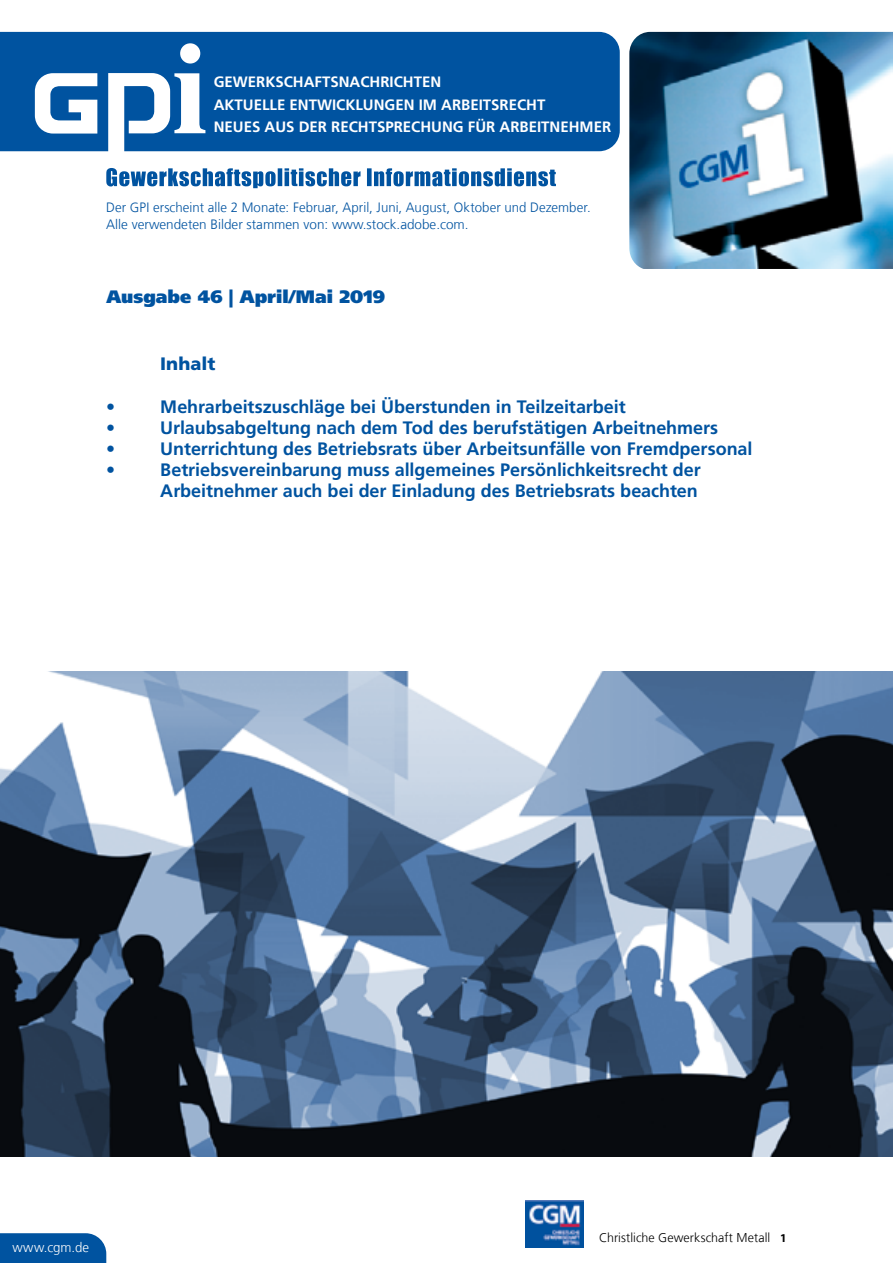
<style>
.page{position:relative;width:893px;height:1263px;background:#fff}
.page>*{position:absolute;margin:0;border:0;box-sizing:border-box;transform-origin:0 0}
.t1{font:700 18px/21px "Frutiger LT Com";letter-spacing:-.005em;color:#0053a0}
.t2{font:900 18px "Frutiger LT Com";color:#0053a0}
.t3{font:900 18px "Frutiger LT Com";color:#0053a0}
.t4{font:700 15px/22.5px "Frutiger LT Com";color:#fff}
.t5{font:300 13.5px/16.5px "Frutiger LT Com";color:#0053a0}
.t6{font:300 13.5px "Frutiger LT Com";letter-spacing:.01em;color:#fff}
.t7{font:300 12.75px "Frutiger LT Com";letter-spacing:.005em;color:#000}
.s1{font-family:"Myriad Pro";font-weight:700;font-size:12px}
</style>
<div class="page">
<img style="left:0;top:672px;width:893px;height:485px">
<div style="left:0;top:1233px;width:106px;height:30px;background:#0053a0"></div>
<img style="left:525px;top:1200px;width:59px;height:47px">
<div style="left:0;top:32px;width:620px;height:119px;background:#0053a0"></div>
<img style="left:629px;top:32px;width:264px;height:237px">
<svg style="left:35px;top:73px;width:62px;height:61px"></svg>
<svg style="left:106px;top:43px;width:450px;height:145px"></svg>
<p class="t4" style="left:214px;top:71px;width:399px">GEWERKSCHAFTSNACHRICHTEN<br>AKTUELLE ENTWICKLUNGEN IM ARBEITSRECHT<br>NEUES AUS DER RECHTSPRECHUNG FÜR ARBEITNEHMER</p>
<p class="t5" style="left:106px;top:199px;width:486px">Der GPI erscheint alle 2 Monate: Februar, April, Juni, August, Oktober und Dezember.<br>Alle verwendeten Bilder stammen von: www.stock.adobe.com.</p>
<p class="t2" style="left:107px;top:286px;width:280px">Ausgabe 46 | April/Mai 2019</p>
<p class="t3" style="left:160px;top:352px;width:57px">Inhalt</p>
<p class="t1" style="left:106px;top:396px;width:10px">•</p>
<p class="t1" style="left:160px;top:396px;width:467px">Mehrarbeitszuschläge bei Überstunden in Teilzeitarbeit</p>
<p class="t1" style="left:106px;top:417px;width:10px">•</p>
<p class="t1" style="left:160px;top:417px;width:559px">Urlaubsabgeltung nach dem Tod des berufstätigen Arbeitnehmers</p>
<p class="t1" style="left:106px;top:438px;width:10px">•</p>
<p class="t1" style="left:160px;top:438px;width:594px">Unterrichtung des Betriebsrats über Arbeitsunfälle von Fremdpersonal</p>
<p class="t1" style="left:106px;top:459px;width:10px">•</p>
<p class="t1" style="left:160px;top:459px;width:542px">Betriebsvereinbarung muss allgemeines Persönlichkeitsrecht der<br>Arbeitnehmer auch bei der Einladung des Betriebsrats beachten</p>
<p class="t6" style="left:12px;top:1239px;width:78px">www.cgm.de</p>
<p class="t7" style="left:599px;top:1229px;width:189px">Christliche Gewerkschaft Metall <span class="s1">1</span></p>
</div>
